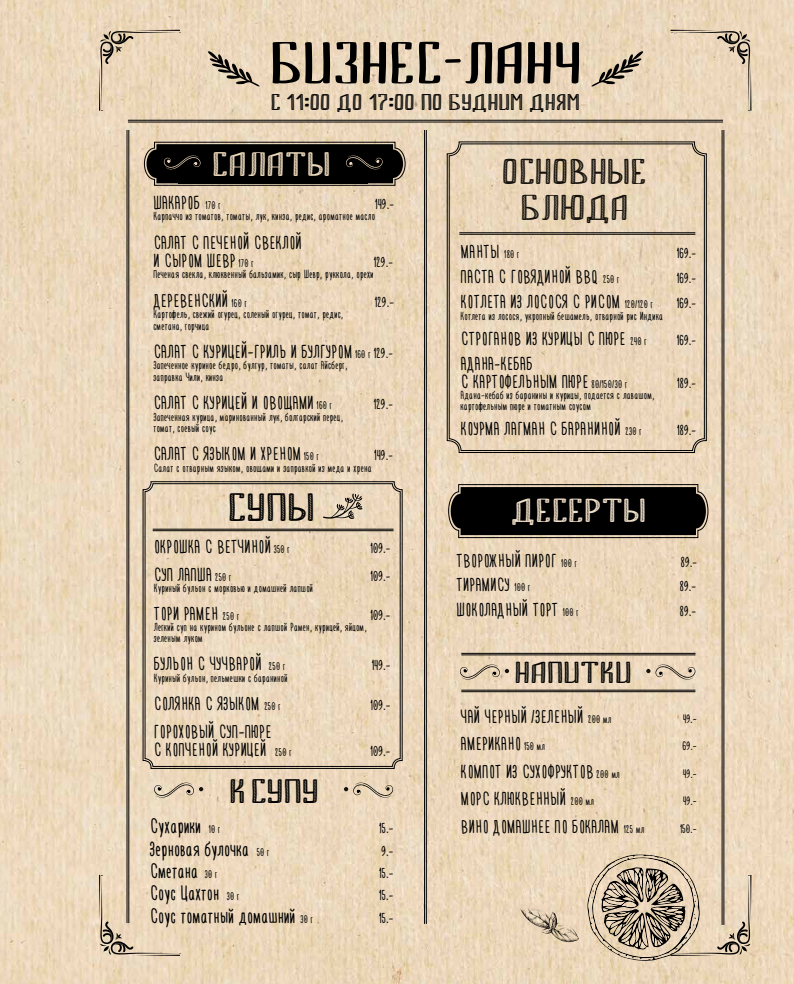
<style>
.page{position:relative;width:794px;height:984px;background:#fff}
.page>*{position:absolute;margin:0;border:0;box-sizing:border-box;transform-origin:0 0}
.t1{font:59.4px "Bemount";color:#000}
.t2{font:39.6px "Bemount Line";color:#000;scale:1.08 1}
.t3{font:36px/36px "Bemount Line";color:#15120d;text-align:center}
.t4{font:34.1px "Bemount Line";color:#ead7b9;scale:1.08 1}
.t5{font:34.1px "Bemount Line";color:#000;scale:1.08 1}
.t6{font:33.5px "Bemount Line";color:#eeddc7;scale:1.08 1}
.t7{font:30.4px "Bemount Line";color:#000;scale:1.08 1}
.t8{font:22.8px "Bemount Line";color:#000}
.t9{font:19.8px "Engine";letter-spacing:-.01em;color:#000}
.t10{font:18px/18px "Engine";letter-spacing:-.01em;color:#000}
.t11{font:14px "Engine";letter-spacing:-.025em;color:#000}
.t12{font:11.9px "Engine";letter-spacing:-.025em;color:#000}
.t13{font:11.2px/11.2px "Engine";color:#000}
.s1{font-family:"Engine"}
.s2{font-size:10.9px}
.s3{font-size:14px}
</style>
<div class="page">
<img style="left:0;top:0;width:794px;height:984px">
<svg style="left:448px;top:484px;width:260px;height:54px"></svg>
<svg style="left:99px;top:30px;width:81px;height:81px"></svg>
<svg style="left:99px;top:874px;width:81px;height:82px"></svg>
<svg style="left:670px;top:30px;width:81px;height:81px"></svg>
<svg style="left:587px;top:854px;width:164px;height:107px"></svg>
<hr style="left:426px;top:130px;width:1px;height:794px;background:#000">
<hr style="left:424px;top:130px;width:1px;height:794px;background:#000">
<hr style="left:723px;top:130px;width:1px;height:795px;background:#000">
<hr style="left:722px;top:130px;width:1px;height:795px;background:#000">
<hr style="left:129px;top:130px;width:1px;height:793px;background:#000">
<hr style="left:127px;top:130px;width:1px;height:793px;background:#000">
<img style="left:520px;top:908px;width:59px;height:34px">
<img style="left:555px;top:924px;width:21px;height:14px">
<svg style="left:208px;top:51px;width:52px;height:36px"></svg>
<svg style="left:591px;top:51px;width:52px;height:36px"></svg>
<hr style="left:128px;top:120px;width:595px;height:1px;background:#000">
<hr style="left:128px;top:122px;width:595px;height:1px;background:#000">
<svg style="left:142px;top:481px;width:261px;height:288px"></svg>
<div style="left:145px;top:483px;width:256px;height:284px;border:1px solid #000;border-radius:8px"></div>
<svg style="left:446px;top:141px;width:261px;height:312px"></svg>
<div style="left:449px;top:143px;width:256px;height:308px;border:1px solid #000;border-radius:12px"></div>
<svg style="left:144px;top:141px;width:262px;height:45px"></svg>
<svg style="left:323px;top:493px;width:40px;height:26px"></svg>
<hr style="left:461px;top:690px;width:234px;height:1px;background:#000">
<hr style="left:461px;top:691px;width:234px;height:1px;background:#000">
<hr style="left:461px;top:653px;width:234px;height:1px;background:#000">
<hr style="left:461px;top:654px;width:234px;height:1px;background:#000">
<svg style="left:154px;top:780px;width:49px;height:20px"></svg>
<svg style="left:344px;top:780px;width:50px;height:20px"></svg>
<svg style="left:459px;top:662px;width:50px;height:20px"></svg>
<svg style="left:646px;top:662px;width:50px;height:20px"></svg>
<hr style="left:459px;top:232px;width:236px;height:1px;background:#000">
<hr style="left:459px;top:234px;width:236px;height:1px;background:#000">
<h1 class="t1" style="left:272px;top:33px;width:315px">БИЗНЕС<span class="s1">-</span>ЛАНЧ</h1>
<h3 class="t8" style="left:272px;top:90px;width:311px">С 11:00 ДО 17:00 ПО БУДНИМ ДНЯМ</h3>
<h3 class="t4" style="left:214px;top:145px;width:111px">САЛАТЫ</h3>
<h3 class="t10" style="left:154px;top:194px;width:69px">ШАКАРОБ <span class="s2">170 г</span></h3>
<p class="t11" style="left:376px;top:196px;width:21px">149.-</p>
<p class="t13" style="left:154px;top:211px;width:223px">Карпаччо из томатов, томаты, лук, кинза, редис, ароматное масло</p>
<h3 class="t10" style="left:154px;top:233px;width:150px">САЛАТ С ПЕЧЕНОЙ СВЕКЛОЙ<br>И СЫРОМ ШЕВР <span class="s2">170 г</span></h3>
<p class="t11" style="left:374px;top:253px;width:21px">129.-</p>
<p class="t13" style="left:154px;top:269px;width:222px">Печеная свекла, клюквенный бальзамик, сыр Шевр, руккола, орехи</p>
<h3 class="t10" style="left:154px;top:291px;width:95px">ДЕРЕВЕНСКИЙ <span class="s2">160 г</span></h3>
<p class="t11" style="left:375px;top:293px;width:21px">129.-</p>
<p class="t13" style="left:154px;top:308px;width:192px">Картофель, свежий огурец, соленый огурец, томат, редис, сметана, горчица</p>
<h3 class="t10" style="left:154px;top:342px;width:242px">САЛАТ С КУРИЦЕЙ-ГРИЛЬ И БУЛГУРОМ <span class="s2">160 г</span> <span class="s3">129.-</span></h3>
<p class="t13" style="left:154px;top:360px;width:196px">Запеченное куриное бедро, булгур, томаты, салат Айсберг, заправка Чили, кинза</p>
<h3 class="t10" style="left:154px;top:393px;width:180px">САЛАТ С КУРИЦЕЙ И ОВОЩАМИ <span class="s2">160 г</span></h3>
<p class="t11" style="left:374px;top:396px;width:21px">129.-</p>
<p class="t13" style="left:154px;top:411px;width:191px">Запеченная курица, маринованный лук, болгарский перец, томат, соевый соус</p>
<h3 class="t10" style="left:154px;top:445px;width:167px">САЛАТ С ЯЗЫКОМ И ХРЕНОМ <span class="s2">150 г</span></h3>
<p class="t11" style="left:375px;top:447px;width:21px">149.-</p>
<p class="t13" style="left:154px;top:462px;width:220px">Салат с отварным языком, овощами и заправкой из меда и хрена</p>
<h2 class="t2" style="left:230px;top:485px;width:82px">СУПЫ</h2>
<h3 class="t10" style="left:154px;top:537px;width:138px">ОКРОШКА С ВЕТЧИНОЙ <span class="s2">350 г</span></h3>
<p class="t11" style="left:371px;top:539px;width:22px">109.-</p>
<h3 class="t10" style="left:154px;top:565px;width:79px">СУП ЛАПША <span class="s2">250 г</span></h3>
<p class="t11" style="left:371px;top:567px;width:22px">109.-</p>
<p class="t13" style="left:154px;top:582px;width:161px">Куриный бульон с морковью и домашней лапшой</p>
<h3 class="t10" style="left:154px;top:604px;width:87px">ТОРИ РАМЕН <span class="s2">250 г</span></h3>
<p class="t11" style="left:371px;top:606px;width:22px">109.-</p>
<p class="t13" style="left:154px;top:621px;width:214px">Легкий суп на курином бульоне с лапшой Рамен, курицей, яйцом, зеленым луком</p>
<h3 class="t10" style="left:154px;top:654px;width:133px">БУЛЬОН С ЧУЧВАРОЙ <span class="s2">250 г</span></h3>
<p class="t11" style="left:372px;top:656px;width:21px">149.-</p>
<p class="t13" style="left:154px;top:672px;width:135px">Куриный бульон, пельмешки с бараниной</p>
<h3 class="t10" style="left:154px;top:694px;width:129px">СОЛЯНКА С ЯЗЫКОМ <span class="s2">250 г</span></h3>
<p class="t11" style="left:371px;top:696px;width:22px">109.-</p>
<h3 class="t10" style="left:154px;top:722px;width:140px">ГОРОХОВЫЙ СУП-ПЮРЕ<br>С КОПЧЕНОЙ КУРИЦЕЙ <span class="s2">250 г</span></h3>
<p class="t11" style="left:371px;top:742px;width:22px">109.-</p>
<h3 class="t5" style="left:231px;top:772px;width:84px">К СУПУ</h3>
<h3 class="t9" style="left:150px;top:814px;width:72px">Сухарики <span class="s2">10 г</span></h3>
<p class="t11" style="left:379px;top:819px;width:16px">15.-</p>
<h3 class="t9" style="left:150px;top:836px;width:121px">Зерновая булочка <span class="s2">50 г</span></h3>
<p class="t11" style="left:382px;top:842px;width:14px">9.-</p>
<h3 class="t9" style="left:150px;top:859px;width:69px">Сметана <span class="s2">30 г</span></h3>
<p class="t11" style="left:379px;top:864px;width:16px">15.-</p>
<h3 class="t9" style="left:150px;top:881px;width:91px">Соус Цахтон <span class="s2">30 г</span></h3>
<p class="t11" style="left:379px;top:887px;width:16px">15.-</p>
<h3 class="t9" style="left:150px;top:903px;width:165px">Соус томатный домашний <span class="s2">30 г</span></h3>
<p class="t11" style="left:379px;top:909px;width:16px">15.-</p>
<h3 class="t3" style="left:503px;top:154px;width:147px">ОСНОВНЫЕ<br>БЛЮДА</h3>
<h3 class="t10" style="left:461px;top:243px;width:60px">МАНТЫ <span class="s2">180 г</span></h3>
<p class="t11" style="left:677px;top:245px;width:21px">169.-</p>
<h3 class="t10" style="left:461px;top:268px;width:160px">ПАСТА С ГОВЯДИНОЙ BBQ <span class="s2">250 г</span></h3>
<p class="t11" style="left:677px;top:270px;width:21px">169.-</p>
<h3 class="t10" style="left:461px;top:293px;width:194px">КОТЛЕТА ИЗ ЛОСОСЯ С РИСОМ <span class="s2">120/120 г</span></h3>
<p class="t11" style="left:677px;top:295px;width:21px">169.-</p>
<p class="t13" style="left:461px;top:310px;width:204px">Котлета из лосося, укропный бешамель, отварной рис Индика</p>
<h3 class="t10" style="left:461px;top:329px;width:187px">СТРОГАНОВ ИЗ КУРИЦЫ С ПЮРЕ <span class="s2">240 г</span></h3>
<p class="t11" style="left:677px;top:331px;width:21px">169.-</p>
<h3 class="t10" style="left:461px;top:354px;width:168px">АДАНА-КЕБАБ<br>С КАРТОФЕЛЬНЫМ ПЮРЕ <span class="s2">80/150/30 г</span></h3>
<p class="t11" style="left:677px;top:374px;width:21px">189.-</p>
<p class="t13" style="left:461px;top:389px;width:196px">Адана-кебаб из баранины и курицы, подается с лавашом, картофельным пюре и томатным соусом</p>
<h3 class="t10" style="left:461px;top:419px;width:182px">КОУРМА ЛАГМАН С БАРАНИНОЙ <span class="s2">230 г</span></h3>
<p class="t11" style="left:677px;top:421px;width:21px">189.-</p>
<h3 class="t6" style="left:512px;top:491px;width:127px">ДЕСЕРТЫ</h3>
<h3 class="t10" style="left:457px;top:551px;width:122px">ТВОРОЖНЫЙ ПИРОГ <span class="s2">100 г</span></h3>
<p class="t11" style="left:681px;top:553px;width:18px">89.-</p>
<h3 class="t10" style="left:457px;top:575px;width:76px">ТИРАМИСУ <span class="s2">100 г</span></h3>
<p class="t11" style="left:680px;top:578px;width:18px">89.-</p>
<h3 class="t10" style="left:457px;top:600px;width:124px">ШОКОЛАДНЫЙ ТОРТ <span class="s2">100 г</span></h3>
<p class="t11" style="left:680px;top:602px;width:18px">89.-</p>
<h3 class="t7" style="left:516px;top:656px;width:110px">НАПИТКИ</h3>
<h3 class="t10" style="left:461px;top:707px;width:152px">ЧАЙ ЧЕРНЫЙ /ЗЕЛЕНЫЙ <span class="s2">200 мл</span></h3>
<p class="t12" style="left:683px;top:711px;width:15px">49.-</p>
<h3 class="t10" style="left:461px;top:734px;width:86px">АМЕРИКАНО <span class="s2">150 мл</span></h3>
<p class="t12" style="left:683px;top:738px;width:16px">69.-</p>
<h3 class="t10" style="left:461px;top:762px;width:160px">КОМПОТ ИЗ СУХОФРУКТОВ <span class="s2">200 мл</span></h3>
<p class="t12" style="left:683px;top:766px;width:15px">49.-</p>
<h3 class="t10" style="left:461px;top:789px;width:135px">МОРС КЛЮКВЕННЫЙ <span class="s2">200 мл</span></h3>
<p class="t12" style="left:683px;top:793px;width:15px">49.-</p>
<h3 class="t10" style="left:461px;top:816px;width:185px">ВИНО ДОМАШНЕЕ ПО БОКАЛАМ <span class="s2">125 мл</span></h3>
<p class="t12" style="left:680px;top:821px;width:19px">150.-</p>
</div>
